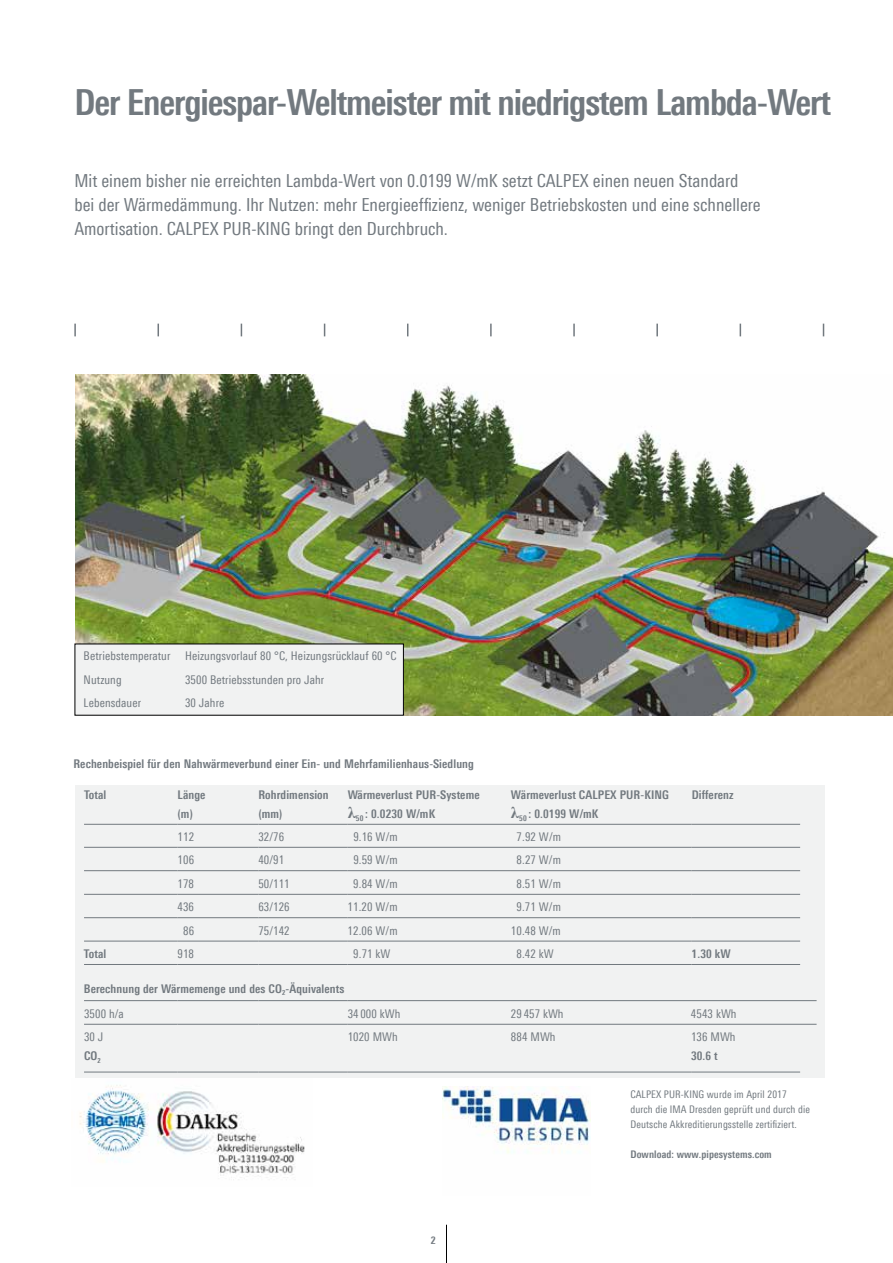
<style>
.page{position:relative;width:893px;height:1263px;background:#fff}
.page>*{position:absolute;margin:0;border:0;box-sizing:border-box;transform-origin:0 0}
.t1{font:700 36px "Linotype Univers 620 Cn";letter-spacing:-.03em;color:#72797f}
.t2{font:18px/24px "Linotype Univers 420 Cn";color:#72797f}
.t3{font:12px/23.4px "Linotype Univers 420 Cn";letter-spacing:.01em;color:#72797f}
.t4{font:700 12px/19.2px "Linotype Univers 620 Cn";letter-spacing:.01em;color:#72797f}
.t5{font:10.5px/15px "Linotype Univers 420 Cn";letter-spacing:.01em;color:#72797f}
.t6{font:700 10.5px "Linotype Univers 620 Cn";letter-spacing:.01em;color:#72797f}
.s1{font-family:"Times New Roman";font-size:16.5px}
</style>
<div class="page">
<hr style="left:446px;top:1225px;width:1px;height:38px;background:#000">
<div style="left:75px;top:785px;width:749px;height:292px;background:#f1f2f2"></div>
<svg style="left:74px;top:324px;width:2px;height:12px"></svg>
<svg style="left:158px;top:324px;width:1px;height:12px"></svg>
<svg style="left:241px;top:324px;width:1px;height:12px"></svg>
<svg style="left:324px;top:324px;width:1px;height:12px"></svg>
<svg style="left:490px;top:324px;width:2px;height:12px"></svg>
<svg style="left:656px;top:324px;width:2px;height:12px"></svg>
<svg style="left:740px;top:324px;width:1px;height:12px"></svg>
<svg style="left:823px;top:324px;width:1px;height:12px"></svg>
<svg style="left:407px;top:324px;width:1px;height:12px"></svg>
<svg style="left:573px;top:324px;width:2px;height:12px"></svg>
<img style="left:75px;top:375px;width:818px;height:340px">
<hr style="left:84px;top:824px;width:94px;height:1px;background:#72797f">
<hr style="left:178px;top:824px;width:80px;height:1px;background:#72797f">
<hr style="left:258px;top:824px;width:90px;height:1px;background:#72797f">
<hr style="left:348px;top:824px;width:163px;height:1px;background:#72797f">
<hr style="left:511px;top:824px;width:181px;height:1px;background:#72797f">
<hr style="left:692px;top:824px;width:108px;height:1px;background:#72797f">
<hr style="left:84px;top:847px;width:94px;height:1px;background:#72797f">
<hr style="left:178px;top:847px;width:80px;height:1px;background:#72797f">
<hr style="left:258px;top:847px;width:90px;height:1px;background:#72797f">
<hr style="left:348px;top:847px;width:163px;height:1px;background:#72797f">
<hr style="left:511px;top:847px;width:181px;height:1px;background:#72797f">
<hr style="left:692px;top:847px;width:108px;height:1px;background:#72797f">
<hr style="left:84px;top:870px;width:94px;height:1px;background:#72797f">
<hr style="left:178px;top:870px;width:80px;height:1px;background:#72797f">
<hr style="left:258px;top:870px;width:90px;height:1px;background:#72797f">
<hr style="left:348px;top:870px;width:163px;height:1px;background:#72797f">
<hr style="left:511px;top:870px;width:181px;height:1px;background:#72797f">
<hr style="left:692px;top:870px;width:108px;height:1px;background:#72797f">
<hr style="left:84px;top:894px;width:94px;height:1px;background:#72797f">
<hr style="left:178px;top:894px;width:80px;height:1px;background:#72797f">
<hr style="left:258px;top:894px;width:90px;height:1px;background:#72797f">
<hr style="left:348px;top:894px;width:163px;height:1px;background:#72797f">
<hr style="left:511px;top:894px;width:181px;height:1px;background:#72797f">
<hr style="left:692px;top:894px;width:108px;height:1px;background:#72797f">
<hr style="left:84px;top:917px;width:94px;height:1px;background:#72797f">
<hr style="left:178px;top:917px;width:80px;height:1px;background:#72797f">
<hr style="left:258px;top:917px;width:90px;height:1px;background:#72797f">
<hr style="left:348px;top:917px;width:163px;height:1px;background:#72797f">
<hr style="left:511px;top:917px;width:181px;height:1px;background:#72797f">
<hr style="left:692px;top:917px;width:108px;height:1px;background:#72797f">
<hr style="left:84px;top:941px;width:94px;height:1px;background:#72797f">
<hr style="left:178px;top:941px;width:80px;height:1px;background:#72797f">
<hr style="left:258px;top:941px;width:90px;height:1px;background:#72797f">
<hr style="left:348px;top:941px;width:163px;height:1px;background:#72797f">
<hr style="left:511px;top:941px;width:181px;height:1px;background:#72797f">
<hr style="left:692px;top:941px;width:108px;height:1px;background:#72797f">
<hr style="left:84px;top:964px;width:94px;height:1px;background:#72797f">
<hr style="left:178px;top:964px;width:80px;height:1px;background:#72797f">
<hr style="left:258px;top:964px;width:90px;height:1px;background:#72797f">
<hr style="left:348px;top:964px;width:163px;height:1px;background:#72797f">
<hr style="left:511px;top:964px;width:181px;height:1px;background:#72797f">
<hr style="left:692px;top:964px;width:108px;height:1px;background:#72797f">
<hr style="left:84px;top:1072px;width:94px;height:1px;background:#72797f">
<hr style="left:178px;top:1072px;width:80px;height:1px;background:#72797f">
<hr style="left:258px;top:1072px;width:90px;height:1px;background:#72797f">
<hr style="left:348px;top:1072px;width:163px;height:1px;background:#72797f">
<hr style="left:511px;top:1072px;width:181px;height:1px;background:#72797f">
<hr style="left:692px;top:1072px;width:108px;height:1px;background:#72797f">
<hr style="left:84px;top:1000px;width:94px;height:1px;background:#72797f">
<hr style="left:178px;top:1000px;width:80px;height:1px;background:#72797f">
<hr style="left:258px;top:1000px;width:90px;height:1px;background:#72797f">
<hr style="left:348px;top:1000px;width:163px;height:1px;background:#72797f">
<hr style="left:511px;top:1000px;width:180px;height:1px;background:#72797f">
<hr style="left:691px;top:1000px;width:126px;height:1px;background:#72797f">
<hr style="left:84px;top:1024px;width:94px;height:1px;background:#72797f">
<hr style="left:178px;top:1024px;width:80px;height:1px;background:#72797f">
<hr style="left:258px;top:1024px;width:90px;height:1px;background:#72797f">
<hr style="left:348px;top:1024px;width:163px;height:1px;background:#72797f">
<hr style="left:511px;top:1024px;width:180px;height:1px;background:#72797f">
<hr style="left:691px;top:1024px;width:126px;height:1px;background:#72797f">
<div style="left:75px;top:644px;width:328px;height:71px;background:#f1f2f2"></div>
<img style="left:79px;top:1085px;width:226px;height:95px">
<img style="left:442px;top:1086px;width:149px;height:67px">
<h1 class="t1" style="left:74px;top:81px;width:758px">Der Energiespar-Weltmeister mit niedrigstem Lambda-Wert</h1>
<p class="t2" style="left:74px;top:168px;width:688px">Mit einem bisher nie erreichten Lambda-Wert von 0.0199 W/mK setzt CALPEX einen neuen Standard bei der Wärmedämmung. Ihr Nutzen: mehr Energieeffizienz, weniger Betriebskosten und eine schnellere<br>Amortisation. CALPEX PUR-KING bringt den Durchbruch.</p>
<p class="t3" style="left:84px;top:644px;width:315px">Betriebstemperatur Heizungsvorlauf 80 °C, Heizungsrücklauf 60 °C<br>Nutzung</p>
<p class="t3" style="left:185px;top:668px;width:141px">3500 Betriebsstunden pro Jahr</p>
<p class="t3" style="left:84px;top:691px;width:59px">Lebensdauer</p>
<p class="t3" style="left:185px;top:691px;width:41px">30 Jahre</p>
<p class="t4" style="left:73px;top:754px;width:402px">Rechenbeispiel für den Nahwärmeverbund einer Ein- und Mehrfamilienhaus-Siedlung</p>
<p class="t4" style="left:84px;top:785px;width:24px">Total</p>
<p class="t4" style="left:178px;top:785px;width:29px">Länge (m)</p>
<p class="t4" style="left:258px;top:785px;width:72px">Rohrdimension (mm)</p>
<p class="t4" style="left:348px;top:785px;width:133px">Wärmeverlust PUR-Systeme <span class="s1">λ</span><sub>50</sub> : 0.0230 W/mK</p>
<p class="t4" style="left:511px;top:785px;width:160px">Wärmeverlust CALPEX PUR-KING <span class="s1">λ</span><sub>50</sub> : 0.0199 W/mK</p>
<p class="t4" style="left:692px;top:785px;width:43px">Differenz</p>
<p class="t3" style="left:178px;top:825px;width:18px">112</p>
<p class="t3" style="left:258px;top:825px;width:27px">32/76</p>
<p class="t3" style="left:353px;top:825px;width:46px">9.16 W/m</p>
<p class="t3" style="left:517px;top:825px;width:46px">7.92 W/m</p>
<p class="t3" style="left:178px;top:848px;width:18px">106</p>
<p class="t3" style="left:258px;top:848px;width:27px">40/91</p>
<p class="t3" style="left:353px;top:848px;width:46px">9.59 W/m</p>
<p class="t3" style="left:517px;top:848px;width:46px">8.27 W/m</p>
<p class="t3" style="left:178px;top:872px;width:18px">178</p>
<p class="t3" style="left:258px;top:872px;width:33px">50/111</p>
<p class="t3" style="left:353px;top:872px;width:46px">9.84 W/m</p>
<p class="t3" style="left:517px;top:872px;width:46px">8.51 W/m</p>
<p class="t3" style="left:178px;top:895px;width:18px">436</p>
<p class="t3" style="left:258px;top:895px;width:33px">63/126</p>
<p class="t3" style="left:348px;top:895px;width:51px">11.20 W/m</p>
<p class="t3" style="left:517px;top:895px;width:46px">9.71 W/m</p>
<p class="t3" style="left:183px;top:919px;width:12px">86</p>
<p class="t3" style="left:258px;top:919px;width:33px">75/142</p>
<p class="t3" style="left:348px;top:919px;width:51px">12.06 W/m</p>
<p class="t3" style="left:511px;top:919px;width:51px">10.48 W/m</p>
<p class="t4" style="left:84px;top:944px;width:24px">Total</p>
<p class="t3" style="left:178px;top:942px;width:18px">918</p>
<p class="t3" style="left:353px;top:942px;width:39px">9.71 kW</p>
<p class="t3" style="left:517px;top:942px;width:39px">8.42 kW</p>
<p class="t4" style="left:692px;top:944px;width:41px">1.30 kW</p>
<p class="t4" style="left:84px;top:979px;width:262px">Berechnung der Wärmemenge und des CO<sub>2</sub>-Äquivalents</p>
<p class="t3" style="left:84px;top:1001px;width:41px">3500 h/a</p>
<p class="t3" style="left:348px;top:1001px;width:54px">34 000 kWh</p>
<p class="t3" style="left:511px;top:1001px;width:54px">29 457 kWh</p>
<p class="t3" style="left:691px;top:1001px;width:47px">4543 kWh</p>
<p class="t3" style="left:84px;top:1025px;width:21px">30 J</p>
<p class="t4" style="left:84px;top:1046px;width:18px">CO<sub>2</sub></p>
<p class="t3" style="left:348px;top:1025px;width:52px">1020 MWh</p>
<p class="t3" style="left:511px;top:1025px;width:46px">884 MWh</p>
<p class="t3" style="left:691px;top:1025px;width:46px">136 MWh</p>
<p class="t4" style="left:691px;top:1046px;width:28px">30.6 t</p>
<p class="t6" style="left:431px;top:1234px;width:6px">2</p>
<p class="t5" style="left:630px;top:1086px;width:181px">CALPEX PUR-KING wurde im April 2017 durch die IMA Dresden geprüft und durch die<br>Deutsche Akkreditierungsstelle zertifiziert.</p>
<p class="t6" style="left:630px;top:1147px;width:143px">Download: www.pipesystems.com</p>
</div>
